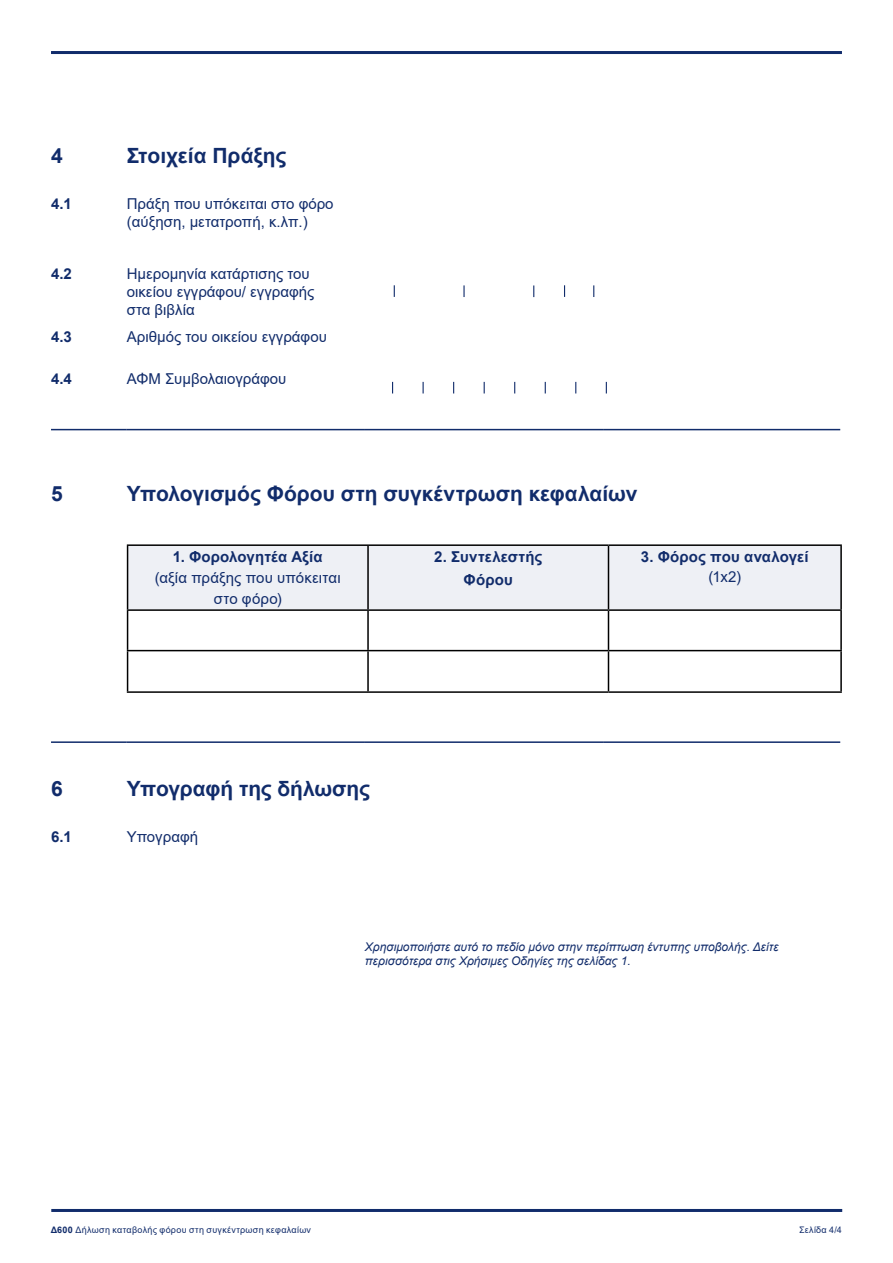
<style>
.page{position:relative;width:893px;height:1263px;background:#fff}
.page>*{position:absolute;margin:0;border:0;box-sizing:border-box;transform-origin:0 0}
.t1{font:700 21px "Arial";letter-spacing:-.005em;color:#112c6b}
.t2{font:15px/18px "Arial";color:#112c6b}
.t3{font:700 15px/22.6px "Arial";letter-spacing:.01em;color:#112c6b;text-align:center}
.t4{font:italic 12px/14.4px "Arial";color:#112c6b}
.t5{font:9px "Arial";letter-spacing:.03em;color:#112c6b}
.s1{font-weight:700}
</style>
<div class="page">
<hr style="left:51px;top:51px;width:791px;height:3px;background:#112c6b">
<hr style="left:51px;top:1209px;width:791px;height:3px;background:#112c6b">
<hr style="left:51px;top:429px;width:76px;height:1px;background:#112c6b">
<hr style="left:127px;top:429px;width:238px;height:1px;background:#112c6b">
<hr style="left:365px;top:429px;width:238px;height:1px;background:#112c6b">
<hr style="left:603px;top:429px;width:237px;height:1px;background:#112c6b">
<hr style="left:51px;top:741px;width:76px;height:2px;background:#112c6b">
<hr style="left:127px;top:741px;width:238px;height:2px;background:#112c6b">
<hr style="left:365px;top:741px;width:238px;height:2px;background:#112c6b">
<hr style="left:603px;top:741px;width:237px;height:2px;background:#112c6b">
<svg style="left:394px;top:285px;width:1px;height:12px"></svg>
<svg style="left:463px;top:285px;width:2px;height:12px"></svg>
<svg style="left:533px;top:285px;width:1px;height:12px"></svg>
<svg style="left:564px;top:285px;width:1px;height:12px"></svg>
<svg style="left:593px;top:285px;width:1px;height:12px"></svg>
<div style="left:128px;top:546px;width:712px;height:63px;background:#eef0f5"></div>
<hr style="left:127px;top:544px;width:241px;height:2px;background:#000">
<hr style="left:127px;top:546px;width:1px;height:63px;background:#000">
<hr style="left:368px;top:544px;width:240px;height:2px;background:#000">
<hr style="left:367px;top:546px;width:2px;height:63px;background:#000">
<hr style="left:608px;top:544px;width:234px;height:2px;background:#000">
<hr style="left:608px;top:546px;width:1px;height:63px;background:#000">
<hr style="left:840px;top:546px;width:2px;height:63px;background:#000">
<hr style="left:127px;top:609px;width:241px;height:2px;background:#000">
<hr style="left:127px;top:611px;width:1px;height:39px;background:#000">
<hr style="left:368px;top:609px;width:240px;height:2px;background:#000">
<hr style="left:367px;top:611px;width:2px;height:39px;background:#000">
<hr style="left:608px;top:609px;width:234px;height:2px;background:#000">
<hr style="left:608px;top:611px;width:1px;height:39px;background:#000">
<hr style="left:840px;top:611px;width:2px;height:39px;background:#000">
<hr style="left:127px;top:650px;width:241px;height:1px;background:#000">
<hr style="left:127px;top:651px;width:1px;height:40px;background:#000">
<hr style="left:368px;top:650px;width:240px;height:1px;background:#000">
<hr style="left:367px;top:651px;width:2px;height:40px;background:#000">
<hr style="left:608px;top:650px;width:234px;height:1px;background:#000">
<hr style="left:608px;top:651px;width:1px;height:40px;background:#000">
<hr style="left:840px;top:651px;width:2px;height:40px;background:#000">
<hr style="left:127px;top:691px;width:241px;height:2px;background:#000">
<hr style="left:368px;top:691px;width:240px;height:2px;background:#000">
<hr style="left:608px;top:691px;width:234px;height:2px;background:#000">
<h1 class="t1" style="left:51px;top:140px;width:13px">4</h1>
<h1 class="t1" style="left:127px;top:140px;width:161px">Στοιχεία Πράξης</h1>
<p class="t3" style="left:51px;top:193px;width:22px">4.1</p>
<p class="t2" style="left:127px;top:195px;width:208px">Πράξη που υπόκειται στο φόρο (αύξηση, μετατροπή, κ.λπ.)</p>
<p class="t3" style="left:51px;top:262px;width:22px">4.2</p>
<p class="t2" style="left:127px;top:264px;width:189px">Ημερομηνία κατάρτισης του οικείου εγγράφου/ εγγραφής στα βιβλία</p>
<p class="t3" style="left:51px;top:325px;width:22px">4.3</p>
<p class="t2" style="left:127px;top:327px;width:202px">Αριθμός του οικείου εγγράφου</p>
<p class="t3" style="left:51px;top:368px;width:22px">4.4</p>
<p class="t2" style="left:127px;top:370px;width:161px">ΑΦΜ Συμβολαιογράφου</p>
<h1 class="t1" style="left:51px;top:479px;width:13px">5</h1>
<h1 class="t1" style="left:127px;top:479px;width:512px">Υπολογισμός Φόρου στη συγκέντρωση κεφαλαίων</h1>
<p class="t3" style="left:173px;top:546px;width:151px">1. Φορολογητέα Αξία</p>
<p class="t2" style="left:155px;top:567px;width:187px;line-height:21px;text-align:center">(αξία πράξης που υπόκειται στο φόρο)</p>
<p class="t3" style="left:434px;top:546px;width:110px">2. Συντελεστής<br>Φόρου</p>
<p class="t3" style="left:641px;top:546px;width:169px">3. Φόρος που αναλογεί</p>
<p class="t2" style="left:708px;top:567px;width:34px">(1x2)</p>
<h1 class="t1" style="left:51px;top:773px;width:13px">6</h1>
<h1 class="t1" style="left:127px;top:773px;width:245px">Υπογραφή της δήλωσης</h1>
<p class="t3" style="left:51px;top:826px;width:22px">6.1</p>
<p class="t2" style="left:127px;top:828px;width:73px">Υπογραφή</p>
<p class="t4" style="left:365px;top:939px;width:415px">Χρησιμοποιήστε αυτό το πεδίο μόνο στην περίπτωση έντυπης υποβολής. Δείτε περισσότερα στις Xρήσιμες Oδηγίες της σελίδας 1.</p>
<p class="t5" style="left:51px;top:1223px;width:262px"><span class="s1">Δ600</span> Δήλωση καταβολής φόρου στη συγκέντρωση κεφαλαίων</p>
<p class="t5" style="left:799px;top:1223px;width:44px">Σελίδα 4/4</p>
</div>
